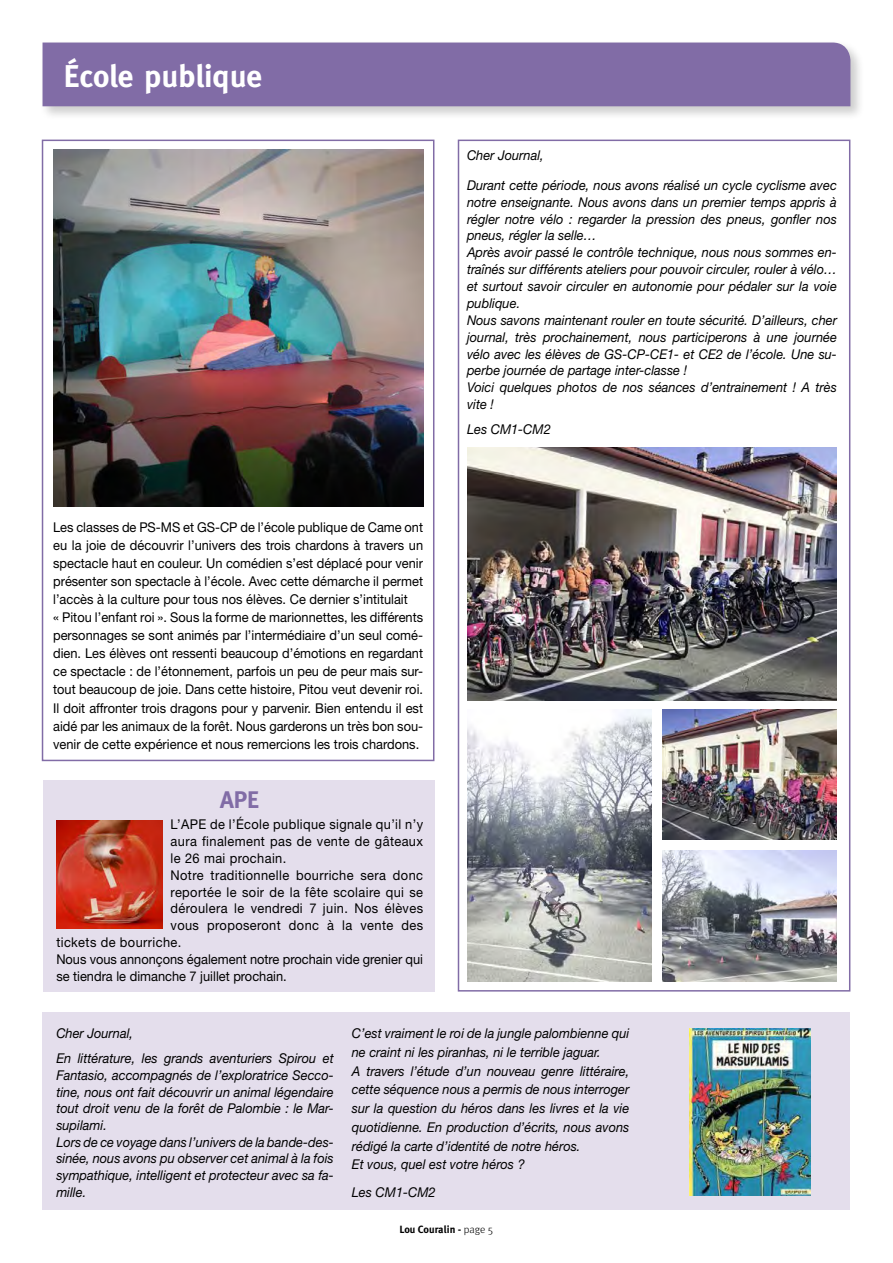
<style>
.page{position:relative;width:893px;height:1263px;background:#fff}
.page>*{position:absolute;margin:0;border:0;box-sizing:border-box;transform-origin:0 0}
.t1{font:700 31.5px "Meta";color:#fff}
.t2{font:700 24px "Meta";color:#816ca6}
.t3{font:italic 13.5px/16.8px "Helvetica Neue";color:#000;scale:.95 1}
.t4{font:13.5px/18.1px "Helvetica Neue";color:#000;scale:.95 1}
.t5{font:13.5px "Helvetica Neue";letter-spacing:.03em;color:#000;scale:.95 1}
.t6{font:700 10.5px "Meta Plus";color:#000}
.s1{font-family:"Meta";font-weight:300}
</style>
<div class="page">
<div style="left:458px;top:140px;width:392px;height:851px;border:2px solid #816ca6"></div>
<div style="left:40px;top:40px;width:825px;height:81px;background:#000;opacity:.2"></div>
<div style="left:43px;top:43px;width:807px;height:63px;background:#816ca6"></div>
<div style="left:43px;top:1012px;width:807px;height:198px;background:#e4deec"></div>
<div style="left:43px;top:780px;width:391px;height:211px;background:#e4deec"></div>
<img style="left:53px;top:150px;width:370px;height:356px">
<img style="left:662px;top:709px;width:175px;height:131px">
<img style="left:467px;top:448px;width:370px;height:252px">
<img style="left:662px;top:851px;width:175px;height:130px">
<img style="left:467px;top:709px;width:185px;height:272px">
<img style="left:689px;top:1028px;width:121px;height:167px">
<div style="left:42px;top:140px;width:392px;height:621px;border:2px solid #816ca6"></div>
<img style="left:56px;top:821px;width:106px;height:107px">
<h1 class="t1" style="left:64px;top:57px;width:200px">École publique</h1>
<p class="t4" style="left:53px;top:517px;width:391px">Les classes de PS-MS et GS-CP de l’école publique de Came ont eu la joie de découvrir l’univers des trois chardons à travers un spectacle haut en couleur. Un comédien s’est déplacé pour venir présenter son spectacle à l’école. Avec cette démarche il permet l’accès à la culture pour tous nos élèves. Ce dernier s’intitulait<br>« Pitou l’enfant roi ». Sous la forme de marionnettes, les différents personnages se sont animés par l’intermédiaire d’un seul comé&shy;dien. Les élèves ont ressenti beaucoup d’émotions en regardant ce spectacle : de l’étonnement, parfois un peu de peur mais sur&shy;tout beaucoup de joie. Dans cette histoire, Pitou veut devenir roi.<br>Il doit affronter trois dragons pour y parvenir. Bien entendu il est aidé par les animaux de la forêt. Nous garderons un très bon sou&shy;venir de cette expérience et nous remercions les trois chardons.</p>
<h2 class="t2" style="left:220px;top:785px;width:41px">APE</h2>
<p class="t5" style="left:171px;top:816px;width:267px">L’APE de l’École publique signale qu’il n’y</p>
<p class="t5" style="left:171px;top:833px;width:267px">aura finalement pas de vente de gâteaux</p>
<p class="t5" style="left:171px;top:850px;width:123px">le 26 mai prochain.</p>
<p class="t5" style="left:171px;top:867px;width:267px">Notre traditionnelle bourriche sera donc</p>
<p class="t5" style="left:171px;top:884px;width:267px">reportée le soir de la fête scolaire qui se</p>
<p class="t5" style="left:171px;top:900px;width:267px">déroulera le vendredi 7 juin. Nos élèves</p>
<p class="t5" style="left:171px;top:917px;width:267px">vous proposeront donc à la vente des</p>
<p class="t5" style="left:56px;top:934px;width:133px">tickets de bourriche.</p>
<p class="t4" style="left:56px;top:950px;width:388px">Nous vous annonçons également notre prochain vide grenier qui</p>
<p class="t4" style="left:56px;top:967px;width:244px">se tiendra le dimanche 7 juillet prochain.</p>
<p class="t3" style="left:467px;top:140px;width:391px;line-height:29.5px">Cher Journal,<br>Durant cette période, nous avons réalisé un cycle cyclisme avec</p>
<p class="t3" style="left:467px;top:193px;width:391px">notre enseignante. Nous avons dans un premier temps appris à régler notre vélo : regarder la pression des pneus, gonfler nos pneus, régler la selle…<br>Après avoir passé le contrôle technique, nous nous sommes en&shy;traînés sur différents ateliers pour pouvoir circuler, rouler à vélo… et surtout savoir circuler en autonomie pour pédaler sur la voie publique.<br>Nous savons maintenant rouler en toute sécurité. D’ailleurs, cher journal, très prochainement, nous participerons à une journée vélo avec les élèves de GS-CP-CE1- et CE2 de l’école. Une su&shy;perbe journée de partage inter-classe !<br>Voici quelques photos de nos séances d’entrainement ! A très vite !</p>
<p class="t3" style="left:467px;top:421px;width:90px">Les CM1-CM2</p>
<p class="t3" style="left:56px;top:1020px;width:294px;line-height:25.2px">Cher Journal,<br>En littérature, les grands aventuriers Spirou et</p>
<p class="t3" style="left:56px;top:1066px;width:294px">Fantasio, accompagnés de l’exploratrice Secco&shy;tine, nous ont fait découvrir un animal légendaire tout droit venu de la forêt de Palombie : le Mar&shy;supilami.<br>Lors de ce voyage dans l’univers de la bande-des&shy;sinée, nous avons pu observer cet animal à la fois sympathique, intelligent et protecteur avec sa fa&shy;mille.</p>
<p class="t3" style="left:352px;top:1023px;width:294px;line-height:18.8px">C’est vraiment le roi de la jungle palombienne qui ne craint ni les piranhas, ni le terrible jaguar.<br>A travers l’étude d’un nouveau genre littéraire, cette séquence nous a permis de nous interroger sur la question du héros dans les livres et la vie quotidienne. En production d’écrits, nous avons rédigé la carte d’identité de notre héros.<br>Et vous, quel est votre héros ?</p>
<p class="t3" style="left:352px;top:1183px;width:90px">Les CM1-CM2</p>
<p class="t6" style="left:399px;top:1223px;width:96px">Lou Couralin - <span class="s1">page 5</span></p>
</div>
